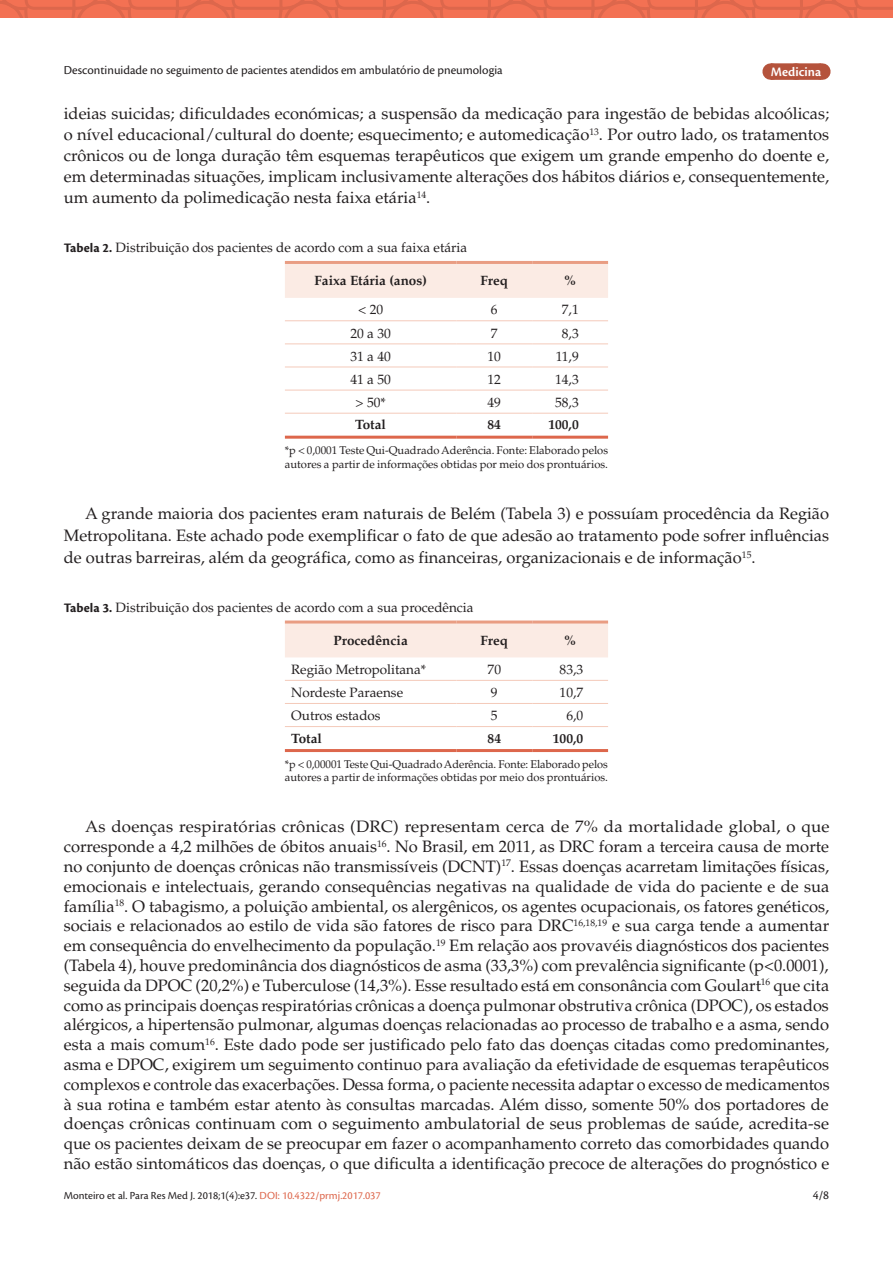
<style>
.page{position:relative;width:893px;height:1263px;background:#fff}
.page>*{position:absolute;margin:0;border:0;box-sizing:border-box;transform-origin:0 0}
.Paragraph{font:16.5px/19.8px "Palatino";color:#231f20;text-align:justify}
.TableTitle{font:13.5px "Palatino";color:#231f20}
.TableBody{font:13.5px "Palatino";color:#231f20}
.TableHead{font:700 13.5px "Palatino";color:#231f20}
.TableBody-2{font:700 13.5px "Palatino";color:#231f20}
.t1{font:600 13.5px "Cronos Pro";color:#fff}
.t2{font:12.75px "Cronos Pro";color:#231f20}
.TableFootnote{font:11.25px/13.5px "Palatino";color:#231f20}
.t3{font:11.25px "Cronos Pro";color:#231f20}
.s1{font-family:"Cronos Pro";font-weight:700}
.s2{color:#dd674c}
</style>
<div class="page">
<svg style="left:0;top:0;width:893px;height:17px;background:#ec6e50"></svg>
<svg style="left:821px;top:63px;width:1px;height:17px"></svg>
<div style="left:771px;top:63px;width:50px;height:17px;background:#b5533c"></div>
<div style="left:285px;top:264px;width:323px;height:34px;background:#fbebe4"></div>
<hr style="left:285px;top:261px;width:171px;height:3px;background:#e99d83">
<hr style="left:456px;top:261px;width:76px;height:3px;background:#e99d83">
<hr style="left:532px;top:261px;width:76px;height:3px;background:#e99d83">
<hr style="left:285px;top:320px;width:171px;height:1px;background:#f4caba">
<hr style="left:456px;top:320px;width:76px;height:1px;background:#f4caba">
<hr style="left:532px;top:320px;width:76px;height:1px;background:#f4caba">
<hr style="left:285px;top:344px;width:171px;height:1px;background:#f4caba">
<hr style="left:456px;top:344px;width:76px;height:1px;background:#f4caba">
<hr style="left:532px;top:344px;width:76px;height:1px;background:#f4caba">
<hr style="left:285px;top:367px;width:171px;height:1px;background:#f4caba">
<hr style="left:456px;top:367px;width:76px;height:1px;background:#f4caba">
<hr style="left:532px;top:367px;width:76px;height:1px;background:#f4caba">
<hr style="left:285px;top:390px;width:171px;height:1px;background:#f4caba">
<hr style="left:456px;top:390px;width:76px;height:1px;background:#f4caba">
<hr style="left:532px;top:390px;width:76px;height:1px;background:#f4caba">
<hr style="left:285px;top:413px;width:171px;height:1px;background:#f4caba">
<hr style="left:456px;top:413px;width:76px;height:1px;background:#f4caba">
<hr style="left:532px;top:413px;width:76px;height:1px;background:#f4caba">
<hr style="left:285px;top:436px;width:171px;height:3px;background:#dd674c">
<hr style="left:456px;top:436px;width:76px;height:3px;background:#dd674c">
<hr style="left:532px;top:436px;width:76px;height:3px;background:#dd674c">
<div style="left:285px;top:623px;width:323px;height:34px;background:#fbebe4"></div>
<hr style="left:285px;top:620px;width:171px;height:3px;background:#e99d83">
<hr style="left:456px;top:620px;width:76px;height:3px;background:#e99d83">
<hr style="left:532px;top:620px;width:76px;height:3px;background:#e99d83">
<hr style="left:285px;top:680px;width:171px;height:1px;background:#f4caba">
<hr style="left:456px;top:680px;width:76px;height:1px;background:#f4caba">
<hr style="left:532px;top:680px;width:76px;height:1px;background:#f4caba">
<hr style="left:285px;top:703px;width:171px;height:1px;background:#f4caba">
<hr style="left:456px;top:703px;width:76px;height:1px;background:#f4caba">
<hr style="left:532px;top:703px;width:76px;height:1px;background:#f4caba">
<hr style="left:285px;top:726px;width:171px;height:1px;background:#f4caba">
<hr style="left:456px;top:726px;width:76px;height:1px;background:#f4caba">
<hr style="left:532px;top:726px;width:76px;height:1px;background:#f4caba">
<hr style="left:285px;top:749px;width:171px;height:3px;background:#dd674c">
<hr style="left:456px;top:749px;width:76px;height:3px;background:#dd674c">
<hr style="left:532px;top:749px;width:76px;height:3px;background:#dd674c">
<p class="t2" style="left:64px;top:62px;width:440px">Descontinuidade no seguimento de pacientes atendidos em ambulatório de pneumologia</p>
<p class="t1" style="left:771px;top:64px;width:52px">Medicina</p>
<p class="Paragraph" style="left:64px;top:103px;width:767px;line-height:21.1px">ideias suicidas; dificuldades económicas; a suspensão da medicação para ingestão de bebidas alcoólicas; o nível educacional/cultural do doente; esquecimento; e automedicação<sup>13</sup>. Por outro lado, os tratamentos crônicos ou de longa duração têm esquemas terapêuticos que exigem um grande empenho do doente e, em determinadas situações, implicam inclusivamente alterações dos hábitos diários e, consequentemente, um aumento da polimedicação nesta faixa etária<sup>14</sup>.</p>
<p class="TableTitle" style="left:64px;top:240px;width:405px"><span class="s1">Tabela 2.</span> Distribuição dos pacientes de acordo com a sua faixa etária</p>
<p class="TableHead" style="left:314px;top:273px;width:114px">Faixa Etária (anos)</p>
<p class="TableHead" style="left:480px;top:273px;width:29px">Freq</p>
<p class="TableHead" style="left:564px;top:273px;width:14px">%</p>
<p class="TableBody" style="left:358px;top:302px;width:27px">&lt; 20</p>
<p class="TableBody" style="left:491px;top:302px;width:8px">6</p>
<p class="TableBody" style="left:562px;top:302px;width:18px">7,1</p>
<p class="TableBody" style="left:350px;top:325px;width:42px">20 a 30</p>
<p class="TableBody" style="left:491px;top:325px;width:8px">7</p>
<p class="TableBody" style="left:562px;top:325px;width:18px">8,3</p>
<p class="TableBody" style="left:350px;top:348px;width:42px">31 a 40</p>
<p class="TableBody" style="left:488px;top:348px;width:15px">10</p>
<p class="TableBody" style="left:556px;top:348px;width:24px">11,9</p>
<p class="TableBody" style="left:350px;top:371px;width:42px">41 a 50</p>
<p class="TableBody" style="left:488px;top:371px;width:15px">12</p>
<p class="TableBody" style="left:555px;top:371px;width:25px">14,3</p>
<p class="TableBody" style="left:355px;top:394px;width:32px">&gt; 50*</p>
<p class="TableBody" style="left:488px;top:394px;width:15px">49</p>
<p class="TableBody" style="left:555px;top:394px;width:25px">58,3</p>
<p class="TableBody-2" style="left:355px;top:417px;width:32px">Total</p>
<p class="TableBody-2" style="left:488px;top:417px;width:15px">84</p>
<p class="TableBody-2" style="left:548px;top:417px;width:32px">100,0</p>
<p class="TableFootnote" style="left:285px;top:444px;width:325px">*p &lt; 0,0001 Teste Qui-Quadrado Aderência. Fonte: Elaborado pelos autores a partir de informações obtidas por meio dos prontuários.</p>
<p class="Paragraph" style="left:64px;top:503px;width:767px;line-height:22px;text-indent:21px">A grande maioria dos pacientes eram naturais de Belém (Tabela 3) e possuíam procedência da Região Metropolitana. Este achado pode exemplificar o fato de que adesão ao tratamento pode sofrer influências de outras barreiras, além da geográfica, como as financeiras, organizacionais e de informação<sup>15</sup>.</p>
<p class="TableTitle" style="left:64px;top:599px;width:411px"><span class="s1">Tabela 3.</span> Distribuição dos pacientes de acordo com a sua procedência</p>
<p class="TableHead" style="left:334px;top:632px;width:76px">Procedência</p>
<p class="TableHead" style="left:480px;top:632px;width:29px">Freq</p>
<p class="TableHead" style="left:564px;top:632px;width:14px">%</p>
<p class="TableBody" style="left:291px;top:661px;width:136px">Região Metropolitana*</p>
<p class="TableBody" style="left:488px;top:661px;width:15px">70</p>
<p class="TableBody" style="left:560px;top:661px;width:25px">83,3</p>
<p class="TableBody" style="left:291px;top:684px;width:113px">Nordeste Paraense</p>
<p class="TableBody" style="left:491px;top:684px;width:8px">9</p>
<p class="TableBody" style="left:560px;top:684px;width:25px">10,7</p>
<p class="TableBody" style="left:291px;top:708px;width:91px">Outros estados</p>
<p class="TableBody" style="left:491px;top:708px;width:8px">5</p>
<p class="TableBody" style="left:566px;top:708px;width:18px">6,0</p>
<p class="TableBody-2" style="left:291px;top:730px;width:32px">Total</p>
<p class="TableBody-2" style="left:488px;top:730px;width:15px">84</p>
<p class="TableBody-2" style="left:553px;top:730px;width:32px">100,0</p>
<p class="TableFootnote" style="left:285px;top:757px;width:325px">*p &lt; 0,00001 Teste Qui-Quadrado Aderência. Fonte: Elaborado pelos autores a partir de informações obtidas por meio dos prontuários.</p>
<p class="Paragraph" style="left:64px;top:817px;width:767px;text-indent:21px">As doenças respiratórias crônicas (DRC) representam cerca de 7% da mortalidade global, o que corresponde a 4,2 milhões de óbitos anuais<sup>16</sup>. No Brasil, em 2011, as DRC foram a terceira causa de morte no conjunto de doenças crônicas não transmissíveis (DCNT)<sup>17</sup>. Essas doenças acarretam limitações físicas, emocionais e intelectuais, gerando consequências negativas na qualidade de vida do paciente e de sua família<sup>18</sup>. O tabagismo, a poluição ambiental, os alergênicos, os agentes ocupacionais, os fatores genéticos, sociais e relacionados ao estilo de vida são fatores de risco para DRC<sup>16,18,19</sup> e sua carga tende a aumentar em consequência do envelhecimento da população.<sup>19</sup> Em relação aos provavéis diagnósticos dos pacientes (Tabela 4), houve predominância dos diagnósticos de asma (33,3%) com prevalência significante (p&lt;0.0001), seguida da DPOC (20,2%) e Tuberculose (14,3%). Esse resultado está em consonância com Goulart<sup>16</sup> que cita como as principais doenças respiratórias crônicas a doença pulmonar obstrutiva crônica (DPOC), os estados alérgicos, a hipertensão pulmonar, algumas doenças relacionadas ao processo de trabalho e a asma, sendo esta a mais comum<sup>16</sup>. Este dado pode ser justificado pelo fato das doenças citadas como predominantes, asma e DPOC, exigirem um seguimento continuo para avaliação da efetividade de esquemas terapêuticos complexos e controle das exacerbações. Dessa forma, o paciente necessita adaptar o excesso de medicamentos à sua rotina e também estar atento às consultas marcadas. Além disso, somente 50% dos portadores de doenças crônicas continuam com o seguimento ambulatorial de seus problemas de saúde, acredita-se que os pacientes deixam de se preocupar em fazer o acompanhamento correto das comorbidades quando não estão sintomáticos das doenças, o que dificulta a identificação precoce de alterações do prognóstico e</p>
<p class="t3" style="left:64px;top:1189px;width:318px">Monteiro et al. Para Res Med J. 2018;1(4):e37. <span class="s2">DOI: 10.4322/prmj.2017.037</span></p>
<p class="t2" style="left:813px;top:1188px;width:18px">4/8</p>
</div>
